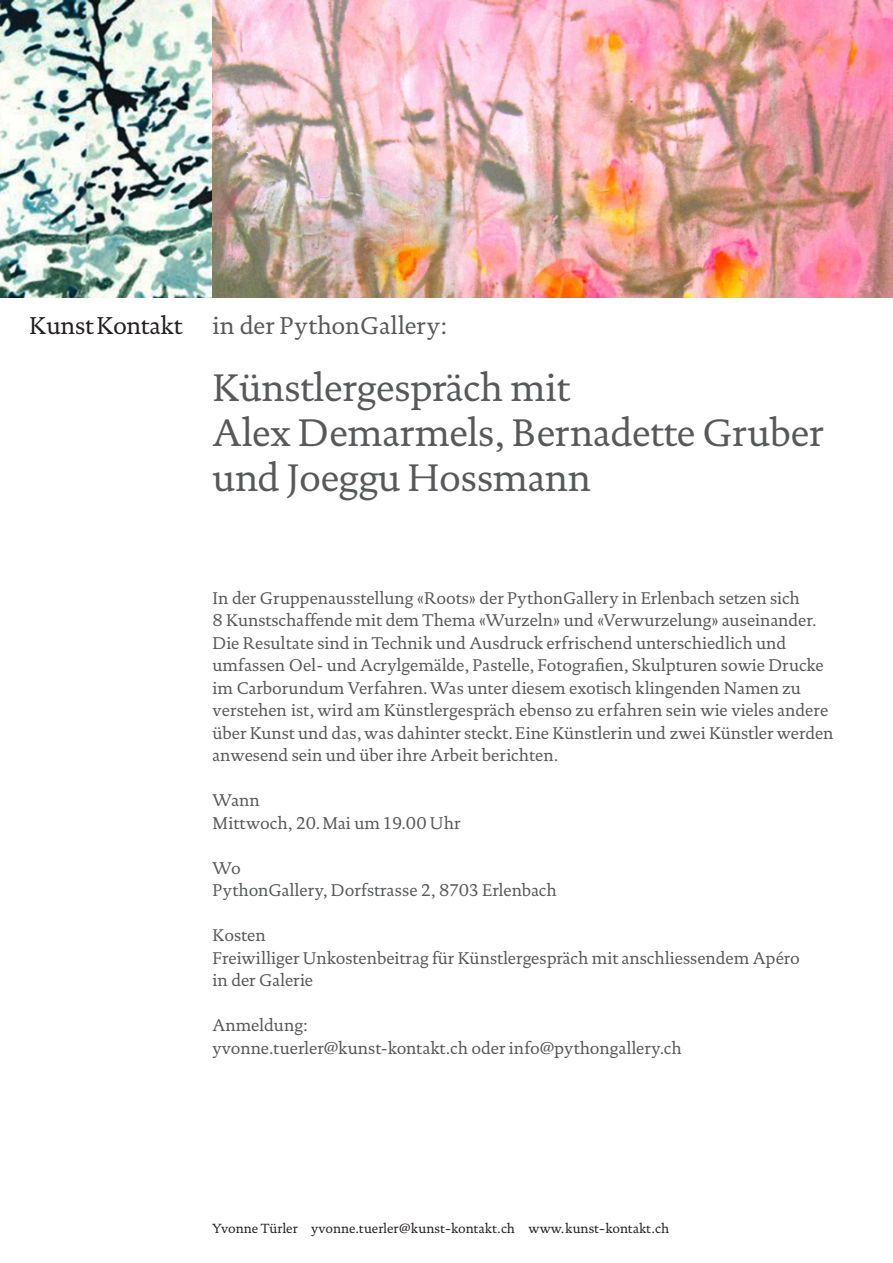
<style>
.page{position:relative;width:893px;height:1263px;background:#fff}
.page>*{position:absolute;margin:0;border:0;box-sizing:border-box;transform-origin:0 0}
.t1{font:39px/45px "DTL Documenta T";letter-spacing:-.01em;color:#57585a}
.t2{font:24.75px "DTL Documenta T";letter-spacing:-.005em;color:#57585a}
.t3{font:17.25px/22.5px "DTL Documenta T";color:#57585a}
.t4{font:13.5px "DTL Documenta T";color:#231f20}
.s1{color:#231f20}
</style>
<div class="page">
<img style="left:0;top:0;width:893px;height:298px">
<h2 class="t2" style="left:30px;top:311px;width:419px"><span class="s1">Kunst Kontakt</span> in der PythonGallery:</h2>
<h1 class="t1" style="left:213px;top:365px;width:612px">Künstlergespräch mit<br>Alex Demarmels, Bernadette Gruber und Joeggu Hossmann</h1>
<p class="t3" style="left:213px;top:587px;width:622px">In der Gruppenausstellung «Roots» der PythonGallery in Erlenbach setzen sich<br>8 Kunstschaffende mit dem Thema «Wurzeln» und «Verwurzelung» auseinander.<br>Die Resultate sind in Technik und Ausdruck erfrischend unterschiedlich und umfassen Oel- und Acrylgemälde, Pastelle, Fotografien, Skulpturen sowie Drucke im Carborundum Verfahren. Was unter diesem exotisch klingenden Namen zu verstehen ist, wird am Künstlergespräch ebenso zu erfahren sein wie vieles andere über Kunst und das, was dahinter steckt. Eine Künstlerin und zwei Künstler werden anwesend sein und über ihre Arbeit berichten.</p>
<p class="t3" style="left:213px;top:789px;width:249px">Wann<br>Mittwoch, 20.Mai um 19.00 Uhr</p>
<p class="t3" style="left:213px;top:857px;width:346px">Wo<br>PythonGallery, Dorfstrasse 2, 8703 Erlenbach</p>
<p class="t3" style="left:213px;top:924px;width:589px">Kosten<br>Freiwilliger Unkostenbeitrag für Künstlergespräch mit anschliessendem Apéro in der Galerie</p>
<p class="t3" style="left:213px;top:1014px;width:471px">Anmeldung:<br>yvonne.tuerler@kunst-kontakt.ch oder info@pythongallery.ch</p>
<p class="t4" style="left:213px;top:1221px;width:458px">Yvonne Türler yvonne.tuerler@kunst-kontakt.ch www.kunst-kontakt.ch</p>
</div>
